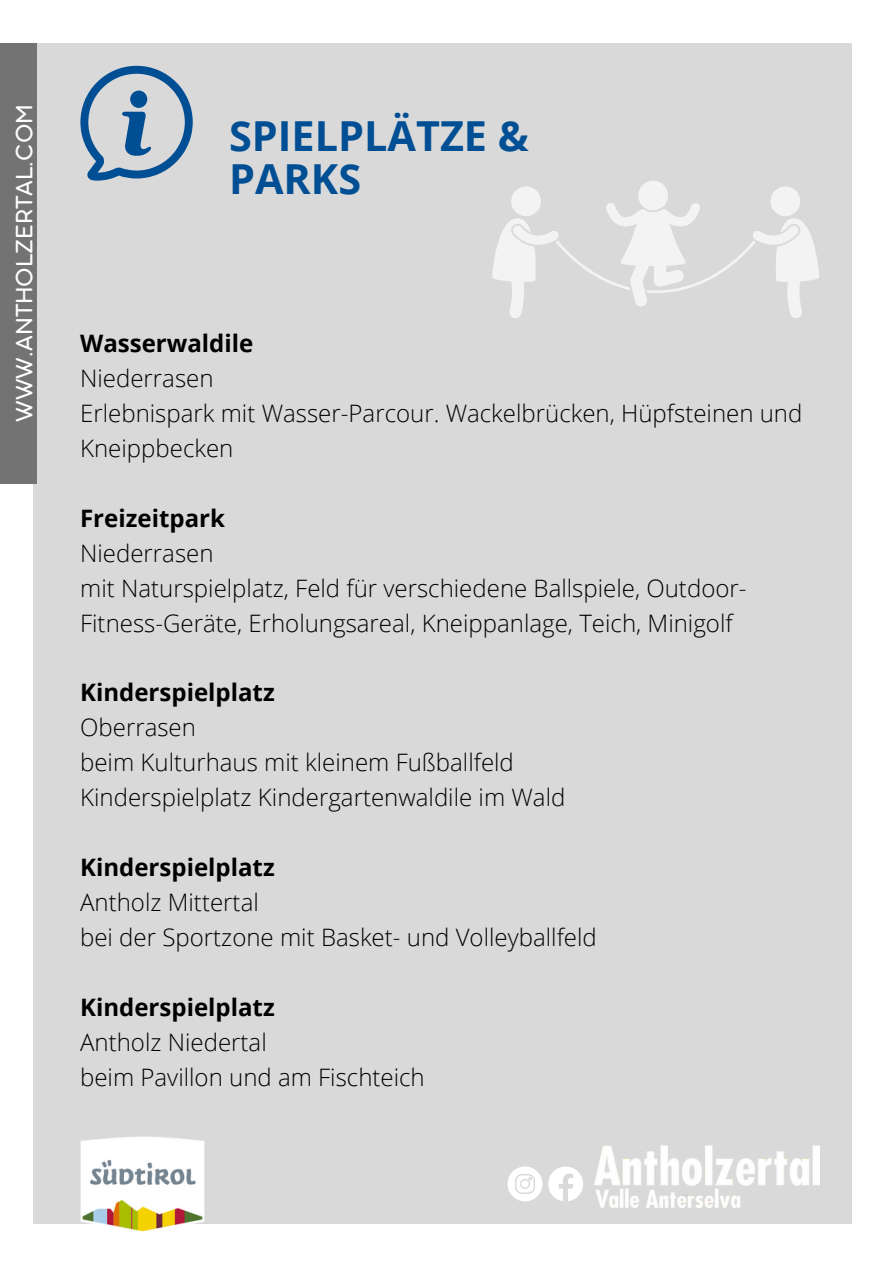
<style>
.page{position:relative;width:894px;height:1264px;background:#fff}
.page>*{position:absolute;margin:0;border:0;box-sizing:border-box;transform-origin:0 0}
.t1{font:700 41.4px/42.8px "Open Sans";color:#004e93}
.t2{font:25.8px "Aristotelica Pro Tx";color:#fff}
.t3{font:300 24px/35px "Open Sans";color:#000}
.t4{font:700 24px "Open Sans";color:#000}
</style>
<div class="page">
<div style="left:33px;top:43px;width:817px;height:1180px;background:#d9d9d9"></div>
<img style="left:594px;top:1145px;width:224px;height:62px">
<img style="left:80px;top:1136px;width:124px;height:96px">
<svg style="left:80px;top:66px;width:113px;height:115px"></svg>
<svg style="left:548px;top:1166px;width:35px;height:35px"></svg>
<svg style="left:507px;top:1166px;width:35px;height:35px"></svg>
<div style="left:0;top:43px;width:37px;height:440px;background:#737373"></div>
<svg style="left:492px;top:181px;width:327px;height:137px"></svg>
<p class="t2" style="left:16px;top:422px;width:319px;rotate:-90deg">WWW.ANTHOLZERTAL.COM</p>
<h1 class="t1" style="left:229px;top:113px;width:301px">SPIELPLÄTZE &amp;<br>PARKS</h1>
<p class="t4" style="left:80px;top:326px;width:175px">Wasserwaldile</p>
<p class="t3" style="left:80px;top:360px;width:723px">Niederrasen<br>Erlebnispark mit Wasser-Parcour. Wackelbrücken, Hüpfsteinen und<br>Kneippbecken</p>
<p class="t4" style="left:80px;top:501px;width:146px">Freizeitpark</p>
<p class="t3" style="left:80px;top:535px;width:667px">Niederrasen<br>mit Naturspielplatz, Feld für verschiedene Ballspiele, Outdoor-<br>Fitness-Geräte, Erholungsareal, Kneippanlage, Teich, Minigolf</p>
<p class="t4" style="left:80px;top:675px;width:196px">Kinderspielplatz</p>
<p class="t3" style="left:80px;top:709px;width:486px">Oberrasen<br>beim Kulturhaus mit kleinem Fußballfeld<br>Kinderspielplatz Kindergartenwaldile im Wald</p>
<p class="t4" style="left:80px;top:850px;width:196px">Kinderspielplatz</p>
<p class="t3" style="left:80px;top:884px;width:518px">Antholz Mittertal<br>bei der Sportzone mit Basket- und Volleyballfeld</p>
<p class="t4" style="left:80px;top:990px;width:196px">Kinderspielplatz</p>
<p class="t3" style="left:80px;top:1023px;width:346px">Antholz Niedertal<br>beim Pavillon und am Fischteich</p>
</div>
